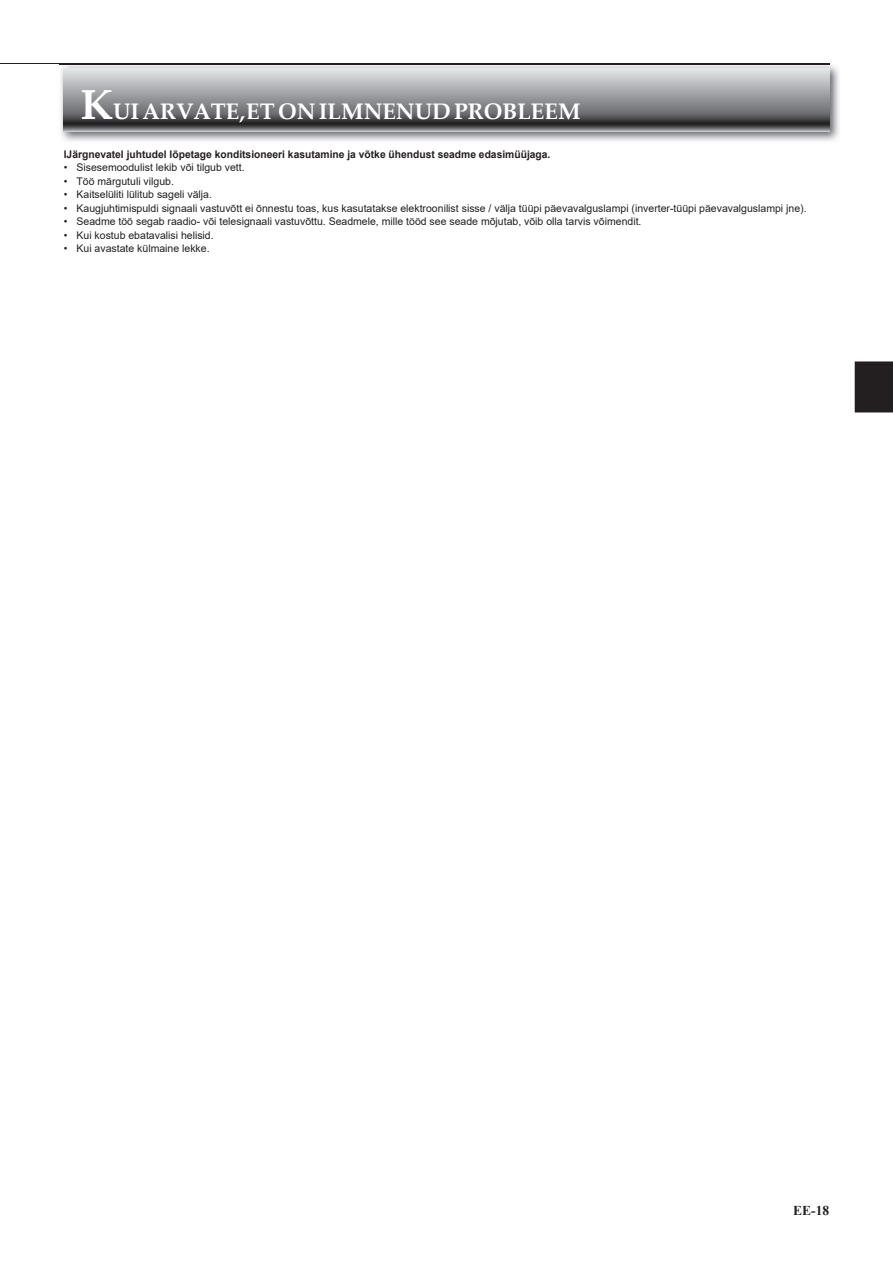
<style>
.page{position:relative;width:893px;height:1263px;background:#fff}
.page>*{position:absolute;margin:0;border:0;box-sizing:border-box;transform-origin:0 0}
.t1{font:700 22.5px "Palatino Linotype";color:#fff}
.t2{font:700 13.5px "Times New Roman";color:#231f20}
.t3{font:10.5px "Arial";color:#231f20}
.t4{font:700 10.5px "Arial";color:#231f20}
.s1{font-size:42px}
</style>
<div class="page">
<div style="left:855px;top:361px;width:38px;height:51px;background:#231f20"></div>
<hr style="left:0;top:63px;width:829px;height:1px;background:#231f20">
<img style="left:59px;top:63px;width:780px;height:78px">
<img style="left:59px;top:63px;width:770px;height:1px">
<svg style="left:64px;top:68px;width:765px;height:64px;background:#919295"></svg>
<h1 class="t1" style="left:81px;top:95px;width:501px"><span class="s1">K</span>UI ARVATE,ET ON ILMNENUD PROBLEEM</h1>
<p class="t4" style="left:64px;top:147px;width:488px">IJärgnevatel juhtudel lõpetage konditsioneeri kasutamine ja võtke ühendust seadme edasimüüjaga.</p>
<p class="t3" style="left:64px;top:160px;width:182px">• Sisesemoodulist lekib või tilgub vett.</p>
<p class="t3" style="left:64px;top:174px;width:112px">• Töö märgutuli vilgub.</p>
<p class="t3" style="left:64px;top:187px;width:150px">• Kaitselüliti lülitub sageli välja.</p>
<p class="t3" style="left:64px;top:201px;width:744px">• Kaugjuhtimispuldi signaali vastuvõtt ei õnnestu toas, kus kasutatakse elektroonilist sisse / välja tüüpi päevavalguslampi (inverter-tüüpi päevavalguslampi jne).</p>
<p class="t3" style="left:64px;top:214px;width:579px">• Seadme töö segab raadio- või telesignaali vastuvõttu. Seadmele, mille tööd see seade mõjutab, võib olla tarvis võimendit.</p>
<p class="t3" style="left:64px;top:228px;width:151px">• Kui kostub ebatavalisi helisid.</p>
<p class="t3" style="left:64px;top:241px;width:147px">• Kui avastate külmaine lekke.</p>
<p class="t2" style="left:793px;top:1200px;width:38px">EE-18</p>
</div>
